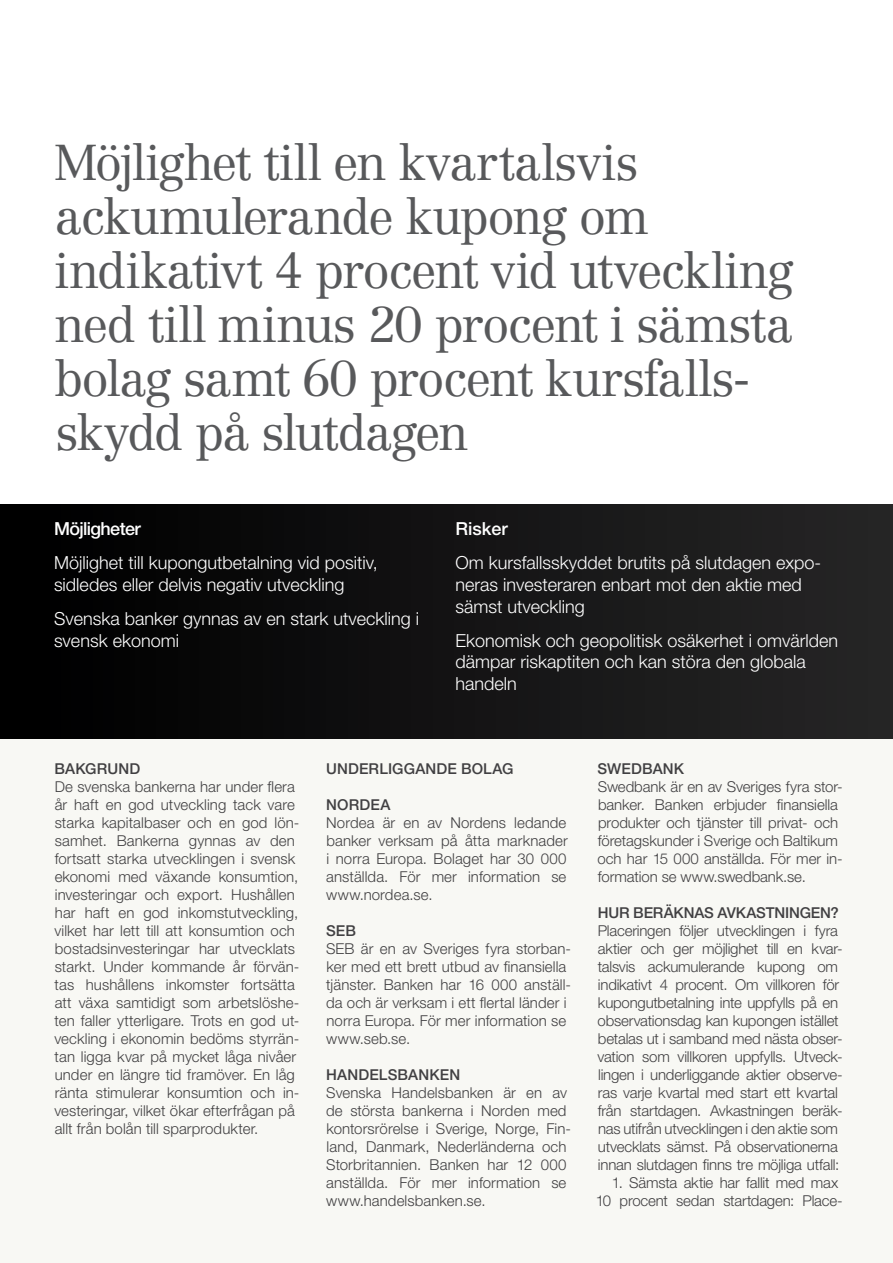
<style>
.page{position:relative;width:893px;height:1263px;background:#fff}
.page>*{position:absolute;margin:0;border:0;box-sizing:border-box;transform-origin:0 0}
.t1{font:300 49.5px/54px "Centennial LT Std";letter-spacing:-.03em;color:#58595b}
.t2{font:300 18px/21.6px "Helvetica Neue LT Std";color:#fff}
.t3{font:500 18px "Helvetica Neue LT Std";letter-spacing:-.035em;color:#fff}
.t4{font:300 15px/18px "Helvetica Neue LT Std";letter-spacing:.005em;color:#414042}
.t5{font:300 15px/18px "Helvetica Neue LT Std";letter-spacing:-.015em;color:#414042}
.t6{font:500 15px "Helvetica Neue LT Std";letter-spacing:.01em;color:#414042}
.t7{font:500 15px "Helvetica Neue LT Std";letter-spacing:-.01em;color:#414042}
</style>
<div class="page">
<div style="left:0;top:730px;width:893px;height:533px;background:#f8f8f4"></div>
<div style="left:0;top:504px;width:893px;height:234px;background:linear-gradient(to right,#000,#272627)"></div>
<h1 class="t1" style="left:54px;top:136px;width:741px">Möjlighet till en kvartalsvis ackumulerande kupong om indikativt 4 procent vid utveckling ned till minus 20 procent i sämsta bolag samt 60 procent kursfalls&shy;skydd på slutdagen</h1>
<p class="t3" style="left:54px;top:518px;width:88px">Möjligheter</p>
<p class="t2" style="left:54px;top:552px;width:325px">Möjlighet till kupongutbetalning vid positiv, sidledes eller delvis negativ utveckling</p>
<p class="t2" style="left:54px;top:608px;width:367px">Svenska banker gynnas av en stark utveckling i svensk ekonomi</p>
<p class="t3" style="left:455px;top:518px;width:54px">Risker</p>
<p class="t2" style="left:455px;top:552px;width:367px">Om kursfallsskyddet brutits på slutdagen expo&shy;neras investeraren enbart mot den aktie med sämst utveckling</p>
<p class="t2" style="left:455px;top:629px;width:384px">Ekonomisk och geopolitisk osäkerhet i omvärlden dämpar riskaptiten och kan störa den globala handeln</p>
<p class="t6" style="left:55px;top:760px;width:87px">BAKGRUND</p>
<p class="t4" style="left:54px;top:777px;width:246px">De svenska bankerna har under flera år haft en god utveckling tack vare starka kapitalbaser och en god lön&shy;samhet. Bankerna gynnas av den fortsatt starka utvecklingen i svensk ekonomi med växande konsumtion, investeringar och export. Hushållen har haft en god inkomstutveckling, vilket har lett till att konsumtion och bostadsinvesteringar har utvecklats starkt. Under kommande år förvän&shy;tas hushållens inkomster fortsätta att växa samtidigt som arbetslöshe&shy;ten faller ytterligare. Trots en god ut&shy;veckling i ekonomin bedöms styrrän&shy;tan ligga kvar på mycket låga nivåer under en längre tid framöver. En låg ränta stimulerar konsumtion och in&shy;vesteringar, vilket ökar efterfrågan på allt från bolån till sparprodukter.</p>
<p class="t6" style="left:326px;top:760px;width:189px">UNDERLIGGANDE BOLAG</p>
<p class="t6" style="left:326px;top:796px;width:66px">NORDEA</p>
<p class="t4" style="left:326px;top:813px;width:243px;text-align:justify">Nordea är en av Nordens ledande banker verksam på åtta marknader i norra Europa. Bolaget har 30 000 anställda. För mer information se www.nordea.se.</p>
<p class="t6" style="left:326px;top:922px;width:31px">SEB</p>
<p class="t4" style="left:326px;top:939px;width:246px">SEB är en av Sveriges fyra storban&shy;ker med ett brett utbud av finansiella tjänster. Banken har 16 000 anställ&shy;da och är verksam i ett flertal länder i norra Europa. För mer information se www.seb.se.</p>
<p class="t6" style="left:326px;top:1066px;width:136px">HANDELSBANKEN</p>
<p class="t4" style="left:326px;top:1083px;width:246px">Svenska Handelsbanken är en av de största bankerna i Norden med kontorsrörelse i Sverige, Norge, Fin&shy;land, Danmark, Nederländerna och<br>Storbritannien. Banken har 12 000 anställda. För mer information se www.handelsbanken.se.</p>
<p class="t6" style="left:598px;top:760px;width:88px">SWEDBANK</p>
<p class="t4" style="left:598px;top:777px;width:247px">Swedbank är en av Sveriges fyra stor&shy;banker. Banken erbjuder finansiella produkter och tjänster till privat- och företagskunder i Sverige och Baltikum och har 15 000 anställda. För mer in&shy;formation se www.swedbank.se.</p>
<p class="t7" style="left:598px;top:904px;width:243px">HUR BERÄKNAS AVKASTNINGEN?</p>
<p class="t5" style="left:598px;top:921px;width:247px">Placeringen följer utvecklingen i fyra aktier och ger möjlighet till en kvar&shy;talsvis ackumulerande kupong om indikativt 4 procent. Om villkoren för kupongutbetalning inte uppfylls på en observationsdag kan kupongen istället betalas ut i samband med nästa obser&shy;vation som villkoren uppfylls. Utveck&shy;lingen i underliggande aktier observe&shy;ras varje kvartal med start ett kvartal från startdagen. Avkastningen beräk&shy;nas utifrån utvecklingen i den aktie som utvecklats sämst. På observationerna innan slutdagen finns tre möjliga utfall:</p>
<p class="t5" style="left:596px;top:1173px;width:248px;text-align:right">1. Sämsta aktie har fallit med max<br>10 procent sedan startdagen: Place-</p>
</div>
